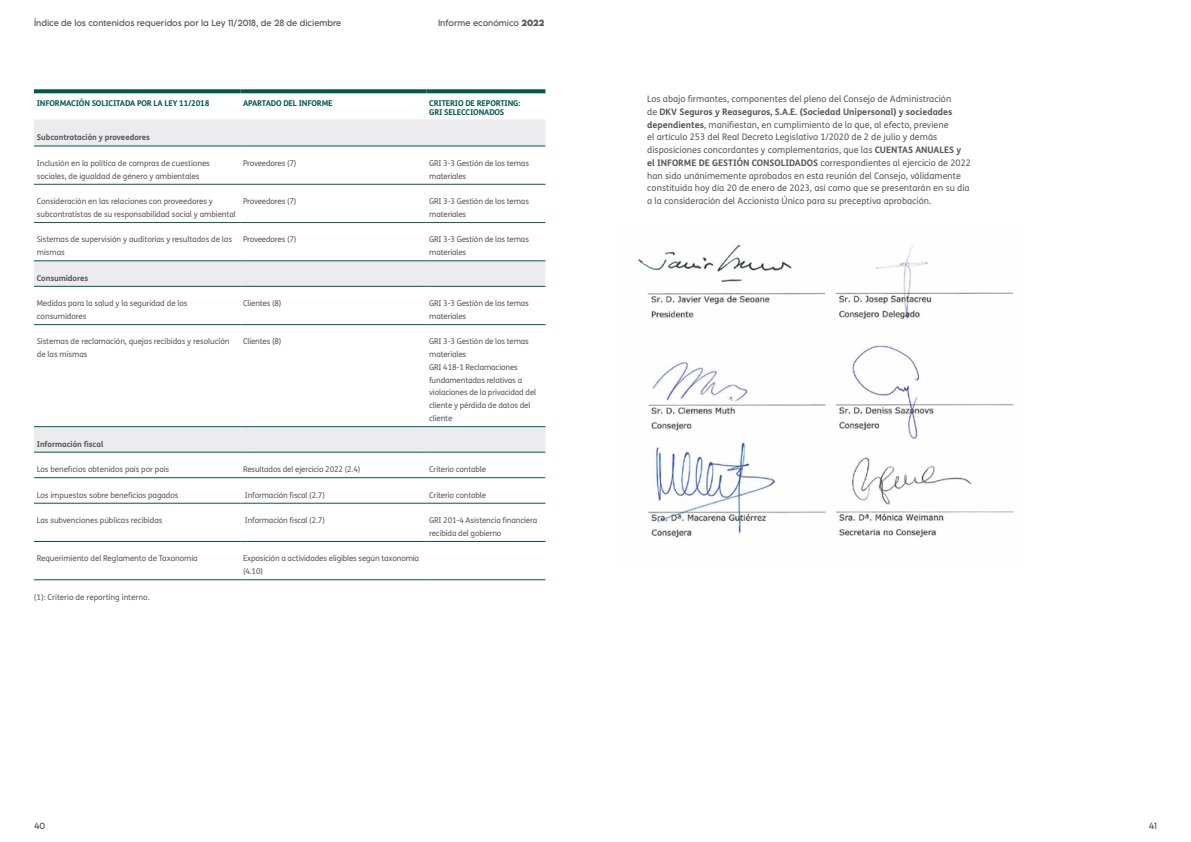
<style>
.page{position:relative;width:1191px;height:842px;background:#fff}
.page>*{position:absolute;margin:0;border:0;box-sizing:border-box;transform-origin:0 0}
.t1{font:9px/12.8px "FS Me";color:#57585a}
.t2{font:8px/12.8px "FS Me";letter-spacing:-.02em;color:#57585a}
.t3{font:700 8px/9px "FS Me";letter-spacing:-.02em;color:#005951}
.t4{font:8px "LEMONMILK Pro FTR";color:#57585a}
.t5{font:700 8px "FS Me";letter-spacing:-.01em;color:#57585a}
.t6{font:8px "FS Me";color:#57585a}
.s1{font-weight:700}
</style>
<div class="page">
<svg style="left:34px;top:119px;width:511px;height:333px"></svg>
<hr style="left:34px;top:146px;width:206px;height:1px;background:#005951">
<hr style="left:240px;top:146px;width:186px;height:1px;background:#005951">
<hr style="left:426px;top:146px;width:119px;height:1px;background:#005951">
<hr style="left:34px;top:184px;width:206px;height:1px;background:#005951">
<hr style="left:240px;top:184px;width:186px;height:1px;background:#005951">
<hr style="left:426px;top:184px;width:119px;height:1px;background:#005951">
<hr style="left:34px;top:222px;width:206px;height:1px;background:#005951">
<hr style="left:240px;top:222px;width:186px;height:1px;background:#005951">
<hr style="left:426px;top:222px;width:119px;height:1px;background:#005951">
<hr style="left:34px;top:261px;width:206px;height:1px;background:#005951">
<hr style="left:240px;top:261px;width:186px;height:1px;background:#005951">
<hr style="left:426px;top:261px;width:119px;height:1px;background:#005951">
<hr style="left:34px;top:286px;width:206px;height:1px;background:#005951">
<hr style="left:240px;top:286px;width:186px;height:1px;background:#005951">
<hr style="left:426px;top:286px;width:119px;height:1px;background:#005951">
<hr style="left:34px;top:324px;width:206px;height:1px;background:#005951">
<hr style="left:240px;top:324px;width:186px;height:1px;background:#005951">
<hr style="left:426px;top:324px;width:119px;height:1px;background:#005951">
<hr style="left:34px;top:426px;width:206px;height:1px;background:#005951">
<hr style="left:240px;top:426px;width:186px;height:1px;background:#005951">
<hr style="left:426px;top:426px;width:119px;height:1px;background:#005951">
<hr style="left:34px;top:452px;width:206px;height:1px;background:#005951">
<hr style="left:240px;top:452px;width:186px;height:1px;background:#005951">
<hr style="left:426px;top:452px;width:119px;height:1px;background:#005951">
<hr style="left:34px;top:477px;width:206px;height:1px;background:#005951">
<hr style="left:240px;top:477px;width:186px;height:1px;background:#005951">
<hr style="left:426px;top:477px;width:119px;height:1px;background:#005951">
<hr style="left:34px;top:503px;width:206px;height:1px;background:#005951">
<hr style="left:240px;top:503px;width:186px;height:1px;background:#005951">
<hr style="left:426px;top:503px;width:119px;height:1px;background:#005951">
<hr style="left:34px;top:541px;width:206px;height:1px;background:#005951">
<hr style="left:240px;top:541px;width:186px;height:1px;background:#005951">
<hr style="left:426px;top:541px;width:119px;height:1px;background:#005951">
<hr style="left:34px;top:579px;width:206px;height:1px;background:#005951">
<hr style="left:240px;top:579px;width:186px;height:1px;background:#005951">
<hr style="left:426px;top:579px;width:119px;height:1px;background:#005951">
<svg style="left:34px;top:89px;width:206px;height:4px"></svg>
<svg style="left:240px;top:89px;width:186px;height:4px"></svg>
<svg style="left:426px;top:89px;width:119px;height:4px"></svg>
<img style="left:638px;top:244px;width:376px;height:294px">
<p class="t4" style="left:34px;top:17px;width:309px">Índice de los contenidos requeridos por la Ley 11/2018, de 28 de diciembre</p>
<p class="t4" style="left:438px;top:17px;width:108px">Informe económico <span class="s1">2022</span></p>
<p class="t3" style="left:37px;top:98px;width:174px">INFORMACIÓN SOLICITADA POR LA LEY 11/2018</p>
<p class="t3" style="left:243px;top:98px;width:91px">APARTADO DEL INFORME</p>
<p class="t3" style="left:429px;top:98px;width:93px">CRITERIO DE REPORTING:<br>GRI SELECCIONADOS</p>
<p class="t5" style="left:37px;top:131px;width:115px">Subcontratación y proveedores</p>
<p class="t2" style="left:37px;top:156px;width:175px">Inclusión en la política de compras de cuestiones sociales, de igualdad de género y ambientales</p>
<p class="t2" style="left:243px;top:156px;width:55px">Proveedores (7)</p>
<p class="t2" style="left:429px;top:156px;width:101px">GRI 3-3 Gestión de los temas materiales</p>
<p class="t2" style="left:37px;top:195px;width:200px">Consideración en las relaciones con proveedores y subcontratistas de su responsabilidad social y ambiental</p>
<p class="t2" style="left:243px;top:195px;width:55px">Proveedores (7)</p>
<p class="t2" style="left:429px;top:195px;width:101px">GRI 3-3 Gestión de los temas materiales</p>
<p class="t2" style="left:37px;top:233px;width:197px">Sistemas de supervisión y auditorías y resultados de las mismas</p>
<p class="t2" style="left:243px;top:233px;width:55px">Proveedores (7)</p>
<p class="t2" style="left:429px;top:233px;width:101px">GRI 3-3 Gestión de los temas materiales</p>
<p class="t5" style="left:37px;top:272px;width:53px">Consumidores</p>
<p class="t2" style="left:37px;top:297px;width:152px">Medidas para la salud y la seguridad de los consumidores</p>
<p class="t2" style="left:243px;top:297px;width:40px">Clientes (8)</p>
<p class="t2" style="left:429px;top:297px;width:101px">GRI 3-3 Gestión de los temas materiales</p>
<p class="t2" style="left:37px;top:335px;width:194px">Sistemas de reclamación, quejas recibidas y resolución de las mismas</p>
<p class="t2" style="left:243px;top:335px;width:40px">Clientes (8)</p>
<p class="t2" style="left:429px;top:335px;width:109px">GRI 3-3 Gestión de los temas materiales<br>GRI 418-1 Reclamaciones fundamentadas relativas a violaciones de la privacidad del cliente y pérdida de datos del cliente</p>
<p class="t5" style="left:37px;top:437px;width:68px">Información fiscal</p>
<p class="t2" style="left:37px;top:463px;width:134px">Los beneficios obtenidos país por país</p>
<p class="t2" style="left:243px;top:463px;width:119px">Resultados del ejercicio 2022 (2.4)</p>
<p class="t2" style="left:429px;top:463px;width:58px">Criterio contable</p>
<p class="t2" style="left:37px;top:488px;width:143px">Los impuestos sobre beneficios pagados</p>
<p class="t2" style="left:245px;top:488px;width:82px">Información fiscal (2.7)</p>
<p class="t2" style="left:429px;top:488px;width:58px">Criterio contable</p>
<p class="t2" style="left:37px;top:514px;width:127px">Las subvenciones públicas recibidas</p>
<p class="t2" style="left:245px;top:514px;width:82px">Información fiscal (2.7)</p>
<p class="t2" style="left:429px;top:514px;width:109px">GRI 201-4 Asistencia financiera recibida del gobierno</p>
<p class="t2" style="left:37px;top:552px;width:162px">Requerimiento del Reglamento de Taxonomía</p>
<p class="t2" style="left:243px;top:552px;width:178px">Exposición a actividades eligibles según taxonomía (4.10)</p>
<p class="t6" style="left:34px;top:591px;width:117px">(1): Criterio de reporting interno.</p>
<p class="t1" style="left:647px;top:92px;width:325px">Los abajo firmantes, componentes del pleno del Consejo de Administración<br>de <span class="s1">DKV Seguros y Reaseguros, S.A.E. (Sociedad Unipersonal) y sociedades dependientes</span>, manifiestan, en cumplimiento de lo que, al efecto, previene<br>el artículo 253 del Real Decreto Legislativo 1/2020 de 2 de julio y demás disposiciones concordantes y complementarias, que las <span class="s1">CUENTAS ANUALES y el INFORME DE GESTIÓN CONSOLIDADOS</span> correspondientes al ejercicio de 2022 han sido unánimemente aprobados en esta reunión del Consejo, válidamente constituida hoy día 20 de enero de 2023, así como que se presentarán en su día a la consideración del Accionista Único para su preceptiva aprobación.</p>
<p class="t4" style="left:34px;top:821px;width:13px">40</p>
<p class="t4" style="left:1148px;top:821px;width:10px">41</p>
</div>
